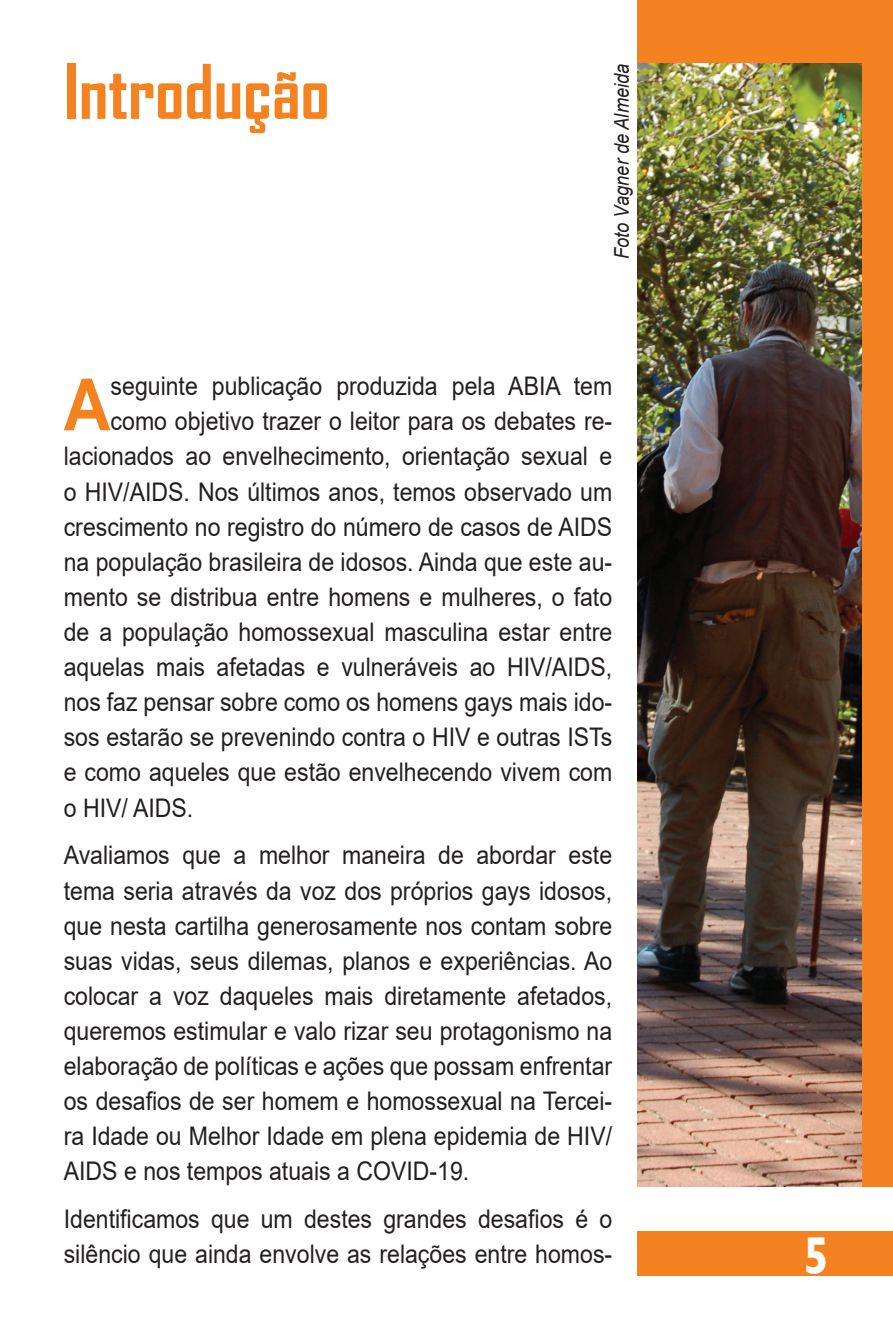
<style>
.page{position:relative;width:893px;height:1340px;background:#fff}
.page>*{position:absolute;margin:0;border:0;box-sizing:border-box;transform-origin:0 0}
.Titulo_capitulo{font:700 72px "Agency FB";color:#f58220}
.texto_com_capitular{font:700 72px "Arial";color:#f58220;scale:.9 1}
.t1{font:700 51.75px "Gill Sans";color:#fff;scale:.9 1}
.texto_com_capitular-2{font:25.65px/35.1px "Arial";color:#231f20;text-align:justify;scale:.9 1}
.credito_foto{font:italic 20.25px "Arial";color:#231f20;scale:.9 1}
</style>
<div class="page">
<div style="left:638px;top:0;width:255px;height:1186px;background:#f58220"></div>
<div style="left:638px;top:1231px;width:255px;height:45px;background:#f58220"></div>
<img style="left:638px;top:64px;width:223px;height:1122px">
<p class="Titulo_capitulo" style="left:64px;top:47px;width:267px">Introdução</p>
<p class="credito_foto" style="left:608px;top:259px;width:218px;rotate:-90deg">Foto Vagner de Almeida</p>
<p class="texto_com_capitular" style="left:64px;top:354px;width:54px">A</p>
<p class="texto_com_capitular-2" style="left:111px;top:368px;width:559px">seguinte publicação produzida pela ABIA tem</p>
<p class="texto_com_capitular-2" style="left:111px;top:403px;width:559px">como objetivo trazer o leitor para os debates re-</p>
<p class="texto_com_capitular-2" style="left:64px;top:438px;width:611px">lacionados ao envelhecimento, orientação sexual e</p>
<p class="texto_com_capitular-2" style="left:64px;top:474px;width:611px">o HIV/AIDS. Nos últimos anos, temos observado um</p>
<p class="texto_com_capitular-2" style="left:64px;top:509px;width:611px">crescimento no registro do número de casos de AIDS</p>
<p class="texto_com_capitular-2" style="left:64px;top:544px;width:611px">na população brasileira de idosos. Ainda que este au-</p>
<p class="texto_com_capitular-2" style="left:64px;top:579px;width:611px">mento se distribua entre homens e mulheres, o fato</p>
<p class="texto_com_capitular-2" style="left:64px;top:614px;width:611px">de a população homossexual masculina estar entre</p>
<p class="texto_com_capitular-2" style="left:64px;top:649px;width:611px">aquelas mais afetadas e vulneráveis ao HIV/AIDS,</p>
<p class="texto_com_capitular-2" style="left:64px;top:684px;width:611px">nos faz pensar sobre como os homens gays mais ido-</p>
<p class="texto_com_capitular-2" style="left:64px;top:719px;width:611px">sos estarão se prevenindo contra o HIV e outras ISTs</p>
<p class="texto_com_capitular-2" style="left:64px;top:754px;width:611px">e como aqueles que estão envelhecendo vivem com</p>
<p class="texto_com_capitular-2" style="left:64px;top:789px;width:145px">o HIV/ AIDS.</p>
<p class="texto_com_capitular-2" style="left:64px;top:837px;width:611px">Avaliamos que a melhor maneira de abordar este tema seria através da voz dos próprios gays idosos, que nesta cartilha generosamente nos contam sobre suas vidas, seus dilemas, planos e experiências. Ao colocar a voz daqueles mais diretamente afetados, queremos estimular e valo rizar seu protagonismo na elaboração de políticas e ações que possam enfrentar os desafios de ser homem e homossexual na Tercei&shy;ra Idade ou Melhor Idade em plena epidemia de HIV/ AIDS e nos tempos atuais a COVID-19.</p>
<p class="texto_com_capitular-2" style="left:64px;top:1201px;width:611px">Identificamos que um destes grandes desafios é o silêncio que ainda envolve as relações entre homos-</p>
<p class="t1" style="left:803px;top:1224px;width:30px">5</p>
</div>
